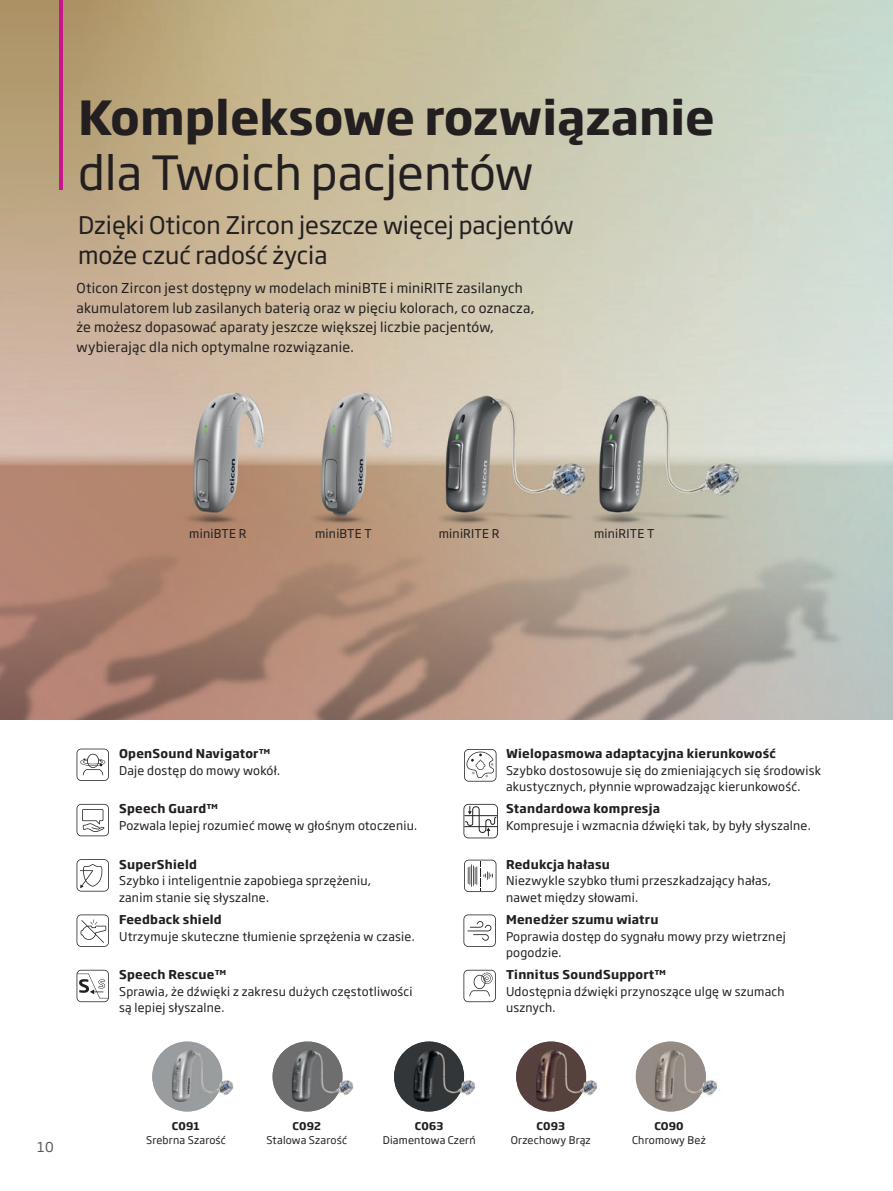
<style>
.page{position:relative;width:893px;height:1191px;background:#fff}
.page>*{position:absolute;margin:0;border:0;box-sizing:border-box;transform-origin:0 0}
.t1{font:700 46.5px "Soho Gothic Pro";color:#231f20}
.t2{font:46.5px "Soho Gothic Pro";color:#231f20}
.t3{font:24px/30px "Soho Gothic Pro";color:#231f20}
.t4{font:13.5px/19.5px "Soho Gothic Pro";letter-spacing:.02em;color:#231f20}
.t5{font:13.5px "Soho Gothic Pro";color:#57585a}
.t6{font:12px/16.5px "Soho Gothic Pro";letter-spacing:.02em;color:#231f20}
.t7{font:700 12px "Soho Gothic Pro";letter-spacing:.02em;color:#231f20}
.t8{font:10.5px "Soho Gothic Pro";letter-spacing:.02em;color:#231f20}
.t9{font:700 10.5px "Soho Gothic Pro";letter-spacing:.02em;color:#231f20}
</style>
<div class="page">
<img style="left:0;top:0;width:893px;height:720px">
<img style="left:706px;top:1080px;width:12px;height:16px">
<img style="left:636px;top:1041px;width:70px;height:70px">
<img style="left:586px;top:1073px;width:12px;height:23px">
<img style="left:516px;top:1041px;width:70px;height:70px">
<img style="left:464px;top:1075px;width:12px;height:21px">
<img style="left:394px;top:1041px;width:70px;height:70px">
<img style="left:343px;top:1080px;width:11px;height:16px">
<img style="left:272px;top:1041px;width:71px;height:70px">
<img style="left:222px;top:1073px;width:12px;height:23px">
<img style="left:152px;top:1041px;width:70px;height:70px">
<hr style="left:60px;top:0;width:3px;height:98px;background:#c5168c">
<hr style="left:60px;top:98px;width:3px;height:92px;background:#c5168c">
<svg style="left:77px;top:748px;width:32px;height:33px"></svg>
<svg style="left:77px;top:804px;width:32px;height:32px"></svg>
<svg style="left:77px;top:859px;width:32px;height:32px"></svg>
<svg style="left:77px;top:914px;width:32px;height:33px"></svg>
<svg style="left:77px;top:969px;width:32px;height:33px"></svg>
<svg style="left:464px;top:749px;width:32px;height:32px"></svg>
<svg style="left:463px;top:804px;width:35px;height:34px"></svg>
<svg style="left:464px;top:859px;width:32px;height:33px"></svg>
<svg style="left:463px;top:914px;width:33px;height:33px"></svg>
<svg style="left:463px;top:969px;width:33px;height:33px"></svg>
<h1 class="t1" style="left:78px;top:80px;width:638px">Kompleksowe rozwiązanie</h1>
<h1 class="t2" style="left:78px;top:137px;width:457px">dla Twoich pacjentów</h1>
<h2 class="t3" style="left:78px;top:209px;width:497px">Dzięki Oticon Zircon jeszcze więcej pacjentów może czuć radość życia</h2>
<p class="t4" style="left:77px;top:278px;width:459px">Oticon Zircon jest dostępny w modelach miniBTE i miniRITE zasilanych akumulatorem lub zasilanych baterią oraz w pięciu kolorach, co oznacza, że możesz dopasować aparaty jeszcze większej liczbie pacjentów, wybierając dla nich optymalne rozwiązanie.</p>
<p class="t6" style="left:189px;top:525px;width:59px">miniBTE R</p>
<p class="t6" style="left:315px;top:525px;width:58px">miniBTE T</p>
<p class="t6" style="left:439px;top:525px;width:62px">miniRITE R</p>
<p class="t6" style="left:594px;top:525px;width:62px">miniRITE T</p>
<p class="t5" style="left:37px;top:1136px;width:18px">10</p>
<p class="t7" style="left:119px;top:744px;width:153px">OpenSound Navigator™</p>
<p class="t6" style="left:119px;top:761px;width:163px">Daje dostęp do mowy wokół.</p>
<p class="t7" style="left:119px;top:799px;width:101px">Speech Guard™</p>
<p class="t6" style="left:119px;top:816px;width:300px">Pozwala lepiej rozumieć mowę w głośnym otoczeniu.</p>
<p class="t7" style="left:119px;top:854px;width:79px">SuperShield</p>
<p class="t6" style="left:119px;top:872px;width:254px">Szybko i inteligentnie zapobiega sprzężeniu, zanim stanie się słyszalne.</p>
<p class="t7" style="left:119px;top:910px;width:104px">Feedback shield</p>
<p class="t6" style="left:119px;top:927px;width:297px">Utrzymuje skuteczne tłumienie sprzężenia w czasie.</p>
<p class="t7" style="left:119px;top:965px;width:109px">Speech Rescue™</p>
<p class="t6" style="left:119px;top:982px;width:295px">Sprawia, że dźwięki z zakresu dużych częstotliwości są lepiej słyszalne.</p>
<p class="t7" style="left:506px;top:744px;width:271px">Wielopasmowa adaptacyjna kierunkowość</p>
<p class="t6" style="left:506px;top:761px;width:317px">Szybko dostosowuje się do zmieniających się środowisk akustycznych, płynnie wprowadzając kierunkowość.</p>
<p class="t7" style="left:506px;top:799px;width:155px">Standardowa kompresja</p>
<p class="t6" style="left:506px;top:816px;width:306px">Kompresuje i wzmacnia dźwięki tak, by były słyszalne.</p>
<p class="t7" style="left:506px;top:854px;width:105px">Redukcja hałasu</p>
<p class="t6" style="left:506px;top:872px;width:267px">Niezwykle szybko tłumi przeszkadzający hałas, nawet między słowami.</p>
<p class="t7" style="left:506px;top:910px;width:154px">Menedżer szumu wiatru</p>
<p class="t6" style="left:506px;top:927px;width:281px">Poprawia dostęp do sygnału mowy przy wietrznej pogodzie.</p>
<p class="t7" style="left:506px;top:965px;width:162px">Tinnitus SoundSupport™</p>
<p class="t6" style="left:506px;top:982px;width:280px">Udostępnia dźwięki przynoszące ulgę w szumach usznych.</p>
<p class="t9" style="left:172px;top:1117px;width:30px">C091</p>
<p class="t8" style="left:146px;top:1132px;width:81px">Srebrna Szarość</p>
<p class="t9" style="left:292px;top:1117px;width:30px">C092</p>
<p class="t8" style="left:266px;top:1132px;width:82px">Stalowa Szarość</p>
<p class="t9" style="left:415px;top:1117px;width:30px">C063</p>
<p class="t8" style="left:383px;top:1132px;width:94px">Diamentowa Czerń</p>
<p class="t9" style="left:536px;top:1117px;width:30px">C093</p>
<p class="t8" style="left:511px;top:1132px;width:81px">Orzechowy Brąz</p>
<p class="t9" style="left:654px;top:1117px;width:31px">CO90</p>
<p class="t8" style="left:632px;top:1132px;width:75px">Chromowy Beż</p>
</div>
